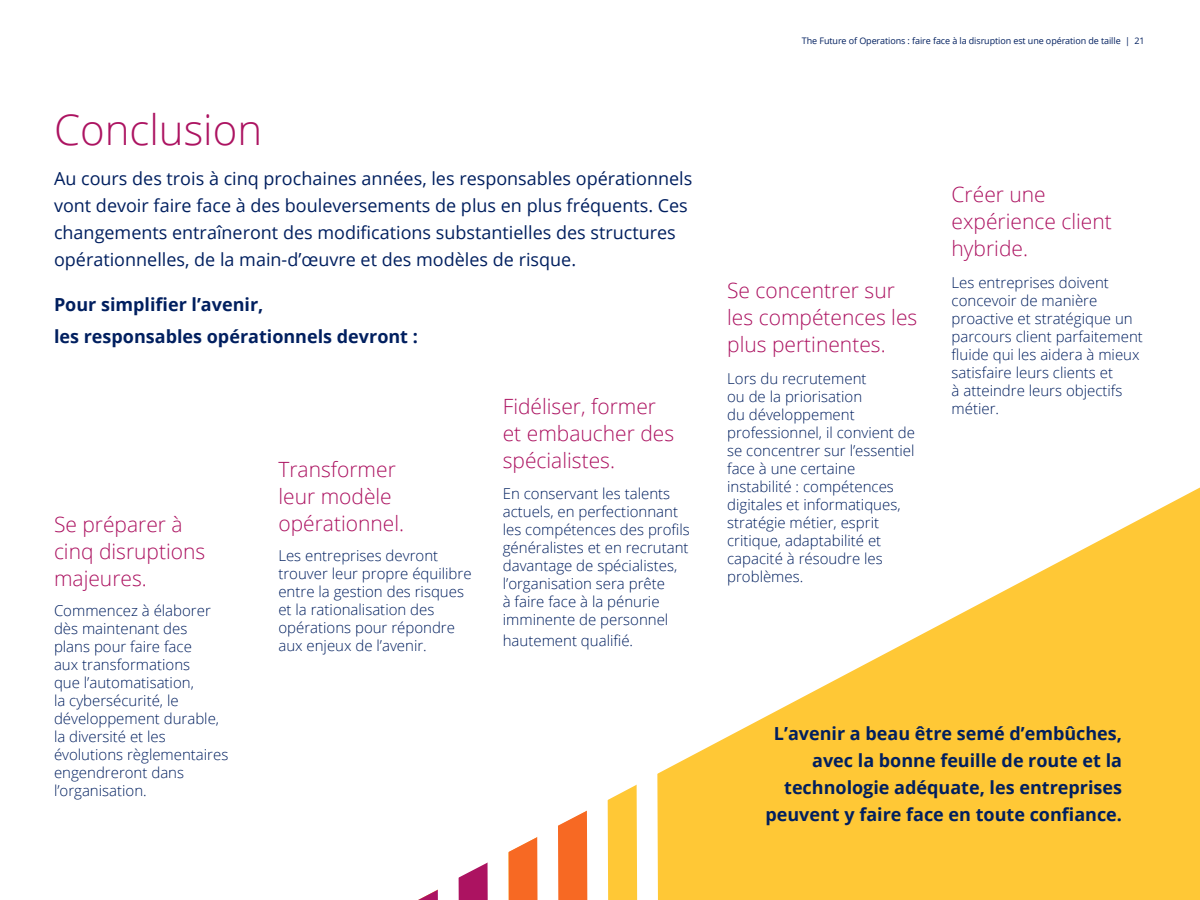
<style>
.page{position:relative;width:1200px;height:900px;background:#fff}
.page>*{position:absolute;margin:0;border:0;box-sizing:border-box;transform-origin:0 0}
.t1{font:300 42px "Open Sans";color:#ac1361}
.t2{font:300 21px/27px "Open Sans";color:#ac1361}
.t3{font:18px/27px "Open Sans";color:#001f5f}
.t4{font:700 18px/27px "Open Sans";color:#001f5f}
.t5{font:300 15px/18px "Open Sans";color:#001f5f}
.t6{font:9px "Open Sans";letter-spacing:-.01em;color:#001f5f}
.s1{font-style:inherit}
</style>
<div class="page">
<svg style="left:608px;top:488px;width:592px;height:412px;fill:#ffc836"></svg>
<svg style="left:418px;top:800px;width:190px;height:100px"></svg>
<svg style="left:635px;top:508px;width:23px;height:392px"></svg>
<h1 class="t1" style="left:54px;top:101px;width:210px">Conclusion</h1>
<p class="t3" style="left:54px;top:165px;width:640px">Au cours des trois à cinq prochaines années, les responsables opération<span class="s1">nel</span>s vont devoir faire face à des bouleversements de plus en plus fréquents. Ces changements entraîneront des modifications substantielles des structures opérationnelles, de la main-d’œuvre et des modèles de risque.</p>
<p class="t4" style="left:54px;top:289px;width:365px;line-height:31.5px">Pour simplifier l’avenir,<br>les responsables opérationnels devront :</p>
<h2 class="t2" style="left:54px;top:510px;width:153px">Se préparer à cinq disruptions majeures.</h2>
<p class="t5" style="left:54px;top:601px;width:176px">Commencez à élaborer dès maintenant des<br>plans pour faire face<br>aux transformations<br>que l’automatisation,<br>la cybersécurité, le développement durable, la diversité et les évolutions règlementaires engendreront dans l’organisation.</p>
<h2 class="t2" style="left:278px;top:455px;width:127px">Transformer leur modèle opérationnel.</h2>
<p class="t5" style="left:278px;top:546px;width:195px">Les entreprises devront trouver leur propre équilibre entre la gestion des risques et la rationalisation des opérations pour répondre aux enjeux de l’avenir.</p>
<h2 class="t2" style="left:503px;top:392px;width:173px">Fidéliser, former et embaucher des spécialistes.</h2>
<p class="t5" style="left:503px;top:484px;width:189px">En conservant les talents actuels, en perfectionnant les compétences des profils généralistes et en recrutant davantage de spécialistes, l’organisation sera prête<br>à faire face à la pénurie imminente de personnel</p>
<p class="t5" style="left:503px;top:631px;width:132px">hautement qualifié.</p>
<p class="t6" style="left:802px;top:35px;width:344px"><span class="s1">The Future of Operations</span> : faire face à la disruption est une opération de taille | 21</p>
<h2 class="t2" style="left:727px;top:276px;width:192px">Se concentrer sur les compétences les plus pertinentes.</h2>
<p class="t5" style="left:727px;top:369px;width:189px">Lors du recrutement<br>ou de la priorisation<br>du développement professionnel, il convient de se concentrer sur l’essentiel face à une certaine instabilité : compétences digitales et informatiques, stratégie métier, esprit critique, adaptabilité et capacité à résoudre les problèmes.</p>
<h2 class="t2" style="left:952px;top:180px;width:162px">Créer une expérience client hybride.</h2>
<p class="t5" style="left:952px;top:273px;width:193px">Les entreprises doivent concevoir de manière proactive et stratégique un parcours client parfaitement fluide qui les aidera à mieux satisfaire leurs clients et<br>à atteindre leurs objectifs métier.</p>
<p class="t4" style="left:765px;top:719px;width:358px;text-align:right">L’avenir a beau être semé d’embûches, avec la bonne feuille de route et la technologie adéquate, les entreprises peuvent y faire face en toute confiance.</p>
</div>
